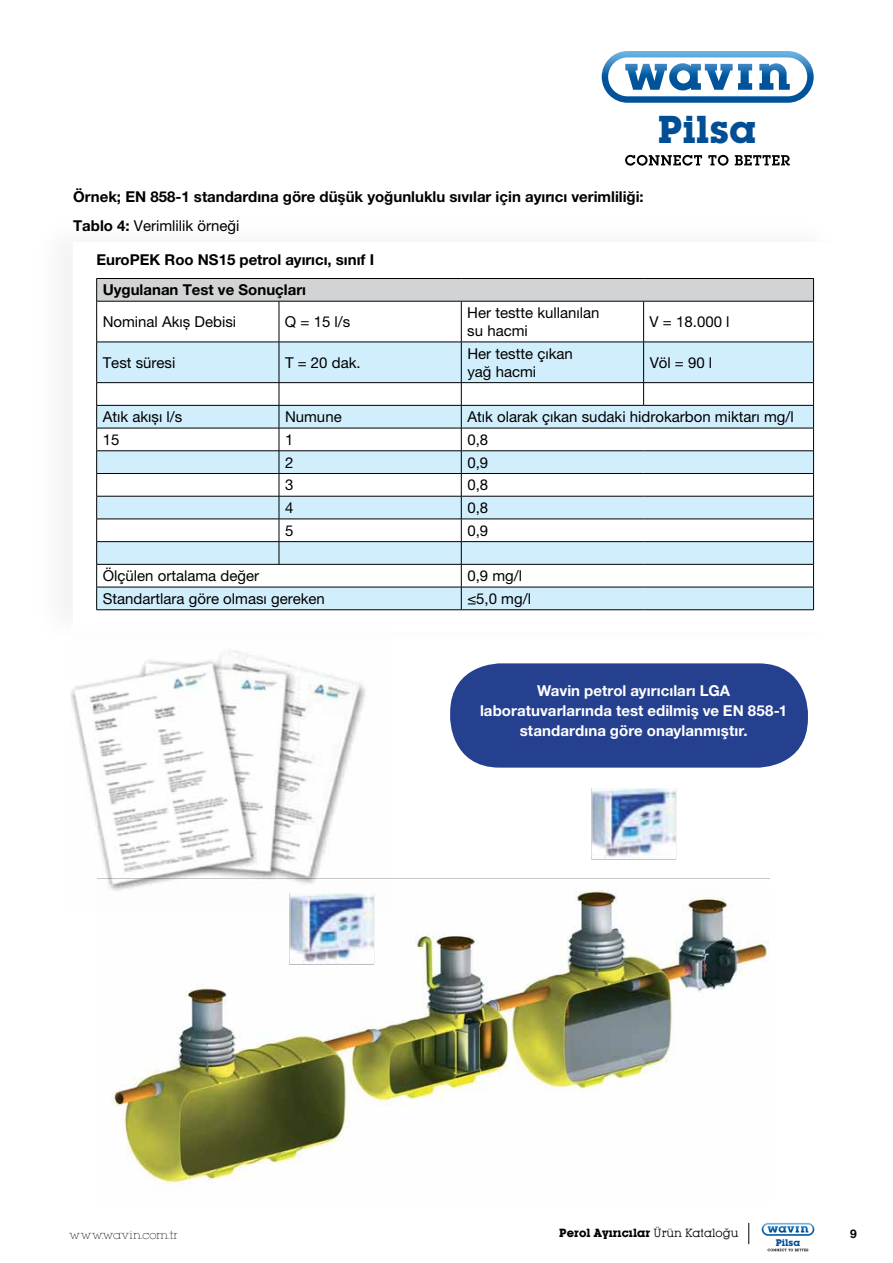
<style>
.page{position:relative;width:893px;height:1263px;background:#fff}
.page>*{position:absolute;margin:0;border:0;box-sizing:border-box;transform-origin:0 0}
.t1{font:700 38.25px "Lubalin Graph IT Cby BT";color:#004e95}
.t2{font:15px/18px "Helvetica Neue LT Pro";color:#000}
.t3{font:700 15px "Helvetica Neue LT Std";color:#000}
.t4{font:700 15px/20.1px "Helvetica Neue LT Std";letter-spacing:.005em;color:#fff;text-align:center}
.t5{font:700 15px "Helvetica Neue LT Pro";color:#000}
.t6{font:700 12px "Helvetica Neue LT Pro";color:#000}
.t7{font:700 11.55px "Lubalin Graph IT Cby BT";color:#000}
.t8{font:10.5px "Lubalin X Light";letter-spacing:.015em;color:#000}
.t9{font:700 9.45px "Lubalin Graph IT Cby BT";color:#004e95}
.s1{font-weight:700}
.s2{font-weight:400}
</style>
<div class="page">
<svg style="left:602px;top:51px;width:212px;height:52px"></svg>
<svg style="left:625px;top:155px;width:77px;height:11px"></svg>
<svg style="left:708px;top:155px;width:20px;height:11px"></svg>
<svg style="left:735px;top:155px;width:55px;height:10px"></svg>
<svg style="left:762px;top:1223px;width:52px;height:13px"></svg>
<svg style="left:767px;top:1249px;width:41px;height:2px"></svg>
<svg style="left:748px;top:1223px;width:1px;height:21px"></svg>
<div style="left:97px;top:278px;width:716px;height:23px;background:#d1d3d4"></div>
<svg style="left:97px;top:343px;width:716px;height:266px;fill:#d1eefc"></svg>
<hr style="left:96px;top:278px;width:183px;height:1px;background:#000">
<svg style="left:96px;top:279px;width:1px;height:22px"></svg>
<hr style="left:279px;top:278px;width:182px;height:1px;background:#000">
<hr style="left:461px;top:278px;width:183px;height:1px;background:#000">
<hr style="left:644px;top:278px;width:170px;height:1px;background:#000">
<svg style="left:813px;top:279px;width:1px;height:22px"></svg>
<hr style="left:96px;top:301px;width:183px;height:1px;background:#000">
<hr style="left:96px;top:301px;width:1px;height:41px;background:#000">
<hr style="left:279px;top:301px;width:182px;height:1px;background:#000">
<hr style="left:279px;top:301px;width:1px;height:41px;background:#000">
<hr style="left:461px;top:301px;width:183px;height:1px;background:#000">
<hr style="left:461px;top:301px;width:1px;height:41px;background:#000">
<hr style="left:644px;top:301px;width:170px;height:1px;background:#000">
<hr style="left:643px;top:301px;width:1px;height:41px;background:#000">
<hr style="left:813px;top:301px;width:1px;height:41px;background:#000">
<hr style="left:96px;top:342px;width:183px;height:1px;background:#000">
<hr style="left:96px;top:342px;width:1px;height:40px;background:#000">
<hr style="left:279px;top:342px;width:182px;height:1px;background:#000">
<hr style="left:279px;top:342px;width:1px;height:40px;background:#000">
<hr style="left:461px;top:342px;width:183px;height:1px;background:#000">
<hr style="left:461px;top:342px;width:1px;height:40px;background:#000">
<hr style="left:644px;top:342px;width:170px;height:1px;background:#000">
<hr style="left:643px;top:342px;width:1px;height:40px;background:#000">
<hr style="left:813px;top:342px;width:1px;height:40px;background:#000">
<hr style="left:96px;top:382px;width:183px;height:1px;background:#000">
<hr style="left:279px;top:382px;width:182px;height:1px;background:#000">
<hr style="left:461px;top:382px;width:183px;height:1px;background:#000">
<hr style="left:644px;top:382px;width:170px;height:1px;background:#000">
<svg style="left:643px;top:383px;width:1px;height:22px"></svg>
<hr style="left:96px;top:405px;width:183px;height:1px;background:#000">
<hr style="left:279px;top:405px;width:182px;height:1px;background:#000">
<hr style="left:461px;top:405px;width:183px;height:1px;background:#000">
<hr style="left:644px;top:405px;width:170px;height:1px;background:#000">
<hr style="left:96px;top:428px;width:183px;height:1px;background:#000">
<hr style="left:279px;top:428px;width:182px;height:1px;background:#000">
<hr style="left:461px;top:428px;width:183px;height:1px;background:#000">
<hr style="left:644px;top:428px;width:170px;height:1px;background:#000">
<hr style="left:96px;top:450px;width:183px;height:1px;background:#000">
<hr style="left:279px;top:450px;width:182px;height:1px;background:#000">
<hr style="left:461px;top:450px;width:183px;height:1px;background:#000">
<hr style="left:644px;top:450px;width:170px;height:1px;background:#000">
<hr style="left:96px;top:473px;width:183px;height:1px;background:#000">
<hr style="left:279px;top:473px;width:182px;height:1px;background:#000">
<hr style="left:461px;top:473px;width:183px;height:1px;background:#000">
<hr style="left:644px;top:473px;width:170px;height:1px;background:#000">
<hr style="left:96px;top:496px;width:183px;height:1px;background:#000">
<hr style="left:279px;top:496px;width:182px;height:1px;background:#000">
<hr style="left:461px;top:496px;width:183px;height:1px;background:#000">
<hr style="left:644px;top:496px;width:170px;height:1px;background:#000">
<hr style="left:96px;top:519px;width:183px;height:1px;background:#000">
<hr style="left:279px;top:519px;width:182px;height:1px;background:#000">
<hr style="left:461px;top:519px;width:183px;height:1px;background:#000">
<hr style="left:644px;top:519px;width:170px;height:1px;background:#000">
<hr style="left:96px;top:541px;width:183px;height:1px;background:#000">
<hr style="left:279px;top:541px;width:182px;height:1px;background:#000">
<svg style="left:279px;top:383px;width:1px;height:181px"></svg>
<hr style="left:461px;top:541px;width:183px;height:1px;background:#000">
<hr style="left:644px;top:541px;width:170px;height:1px;background:#000">
<hr style="left:96px;top:564px;width:183px;height:1px;background:#000">
<hr style="left:279px;top:564px;width:182px;height:1px;background:#000">
<hr style="left:461px;top:564px;width:183px;height:1px;background:#000">
<hr style="left:644px;top:564px;width:170px;height:1px;background:#000">
<hr style="left:96px;top:587px;width:183px;height:1px;background:#000">
<svg style="left:96px;top:383px;width:1px;height:226px"></svg>
<hr style="left:279px;top:587px;width:182px;height:1px;background:#000">
<hr style="left:461px;top:587px;width:183px;height:1px;background:#000">
<svg style="left:461px;top:383px;width:1px;height:226px"></svg>
<hr style="left:644px;top:587px;width:170px;height:1px;background:#000">
<svg style="left:813px;top:383px;width:1px;height:226px"></svg>
<hr style="left:96px;top:609px;width:183px;height:1px;background:#000">
<hr style="left:279px;top:609px;width:182px;height:1px;background:#000">
<hr style="left:461px;top:609px;width:183px;height:1px;background:#000">
<hr style="left:644px;top:609px;width:170px;height:1px;background:#000">
<img style="left:70px;top:650px;width:296px;height:229px">
<div style="left:450px;top:663px;width:358px;height:105px;background:#25408f;border-radius:50px"></div>
<img style="left:98px;top:788px;width:672px;height:404px">
<img style="left:261px;top:893px;width:128px;height:86px">
<h1 class="t1" style="left:658px;top:106px;width:100px">Pilsa</h1>
<p class="t3" style="left:73px;top:188px;width:572px">Örnek; EN 858-1 standardına göre düşük yoğunluklu sıvılar için ayırıcı verimliliği:</p>
<p class="t2" style="left:73px;top:216px;width:168px"><span class="s1">Tablo 4:</span> Verimlilik örneği</p>
<p class="t3" style="left:96px;top:251px;width:279px">EuroPEK Roo NS15 petrol ayırıcı, sınıf I</p>
<p class="t5" style="left:103px;top:281px;width:205px">Uygulanan Test ve Sonuçları</p>
<p class="t2" style="left:103px;top:312px;width:135px">Nominal Akış Debisi</p>
<p class="t2" style="left:285px;top:312px;width:67px">Q = 15 l/s</p>
<p class="t2" style="left:467px;top:303px;width:134px">Her testte kullanılan su hacmi</p>
<p class="t2" style="left:650px;top:312px;width:81px">V = 18.000 l</p>
<p class="t2" style="left:103px;top:353px;width:74px">Test süresi</p>
<p class="t2" style="left:285px;top:353px;width:77px">T = 20 dak.</p>
<p class="t2" style="left:467px;top:344px;width:107px">Her testte çıkan yağ hacmi</p>
<p class="t2" style="left:650px;top:353px;width:64px">Völ = 90 l</p>
<p class="t2" style="left:103px;top:407px;width:81px">Atık akışı l/s</p>
<p class="t2" style="left:285px;top:407px;width:58px">Numune</p>
<p class="t2" style="left:467px;top:407px;width:328px">Atık olarak çıkan sudaki hidrokarbon miktarı mg/l</p>
<p class="t2" style="left:103px;top:430px;width:18px">15</p>
<p class="t2" style="left:285px;top:430px;width:10px">1</p>
<p class="t2" style="left:467px;top:430px;width:22px">0,8</p>
<p class="t2" style="left:285px;top:453px;width:10px">2</p>
<p class="t2" style="left:467px;top:453px;width:22px">0,9</p>
<p class="t2" style="left:285px;top:476px;width:10px">3</p>
<p class="t2" style="left:467px;top:476px;width:22px">0,8</p>
<p class="t2" style="left:285px;top:498px;width:10px">4</p>
<p class="t2" style="left:467px;top:498px;width:22px">0,8</p>
<p class="t2" style="left:285px;top:521px;width:10px">5</p>
<p class="t2" style="left:467px;top:521px;width:22px">0,9</p>
<p class="t2" style="left:103px;top:566px;width:158px">Ölçülen ortalama değer</p>
<p class="t2" style="left:467px;top:566px;width:56px">0,9 mg/l</p>
<p class="t2" style="left:103px;top:589px;width:224px">Standartlara göre olması gereken</p>
<p class="t2" style="left:467px;top:589px;width:65px">≤5,0 mg/l</p>
<p class="t4" style="left:480px;top:680px;width:309px">Wavin petrol ayırıcıları LGA laboratuvarlarında test edilmiş ve EN 858-1 standardına göre onaylanmıştır.</p>
<p class="t7" style="left:559px;top:1226px;width:181px">Perol Ayırıcılar <span class="s2">Ürün Kataloğu</span></p>
<p class="t8" style="left:69px;top:1229px;width:110px">www.wavin.com.tr</p>
<p class="t6" style="left:850px;top:1226px;width:8px">9</p>
<p class="t9" style="left:776px;top:1236px;width:26px">Pilsa</p>
</div>
